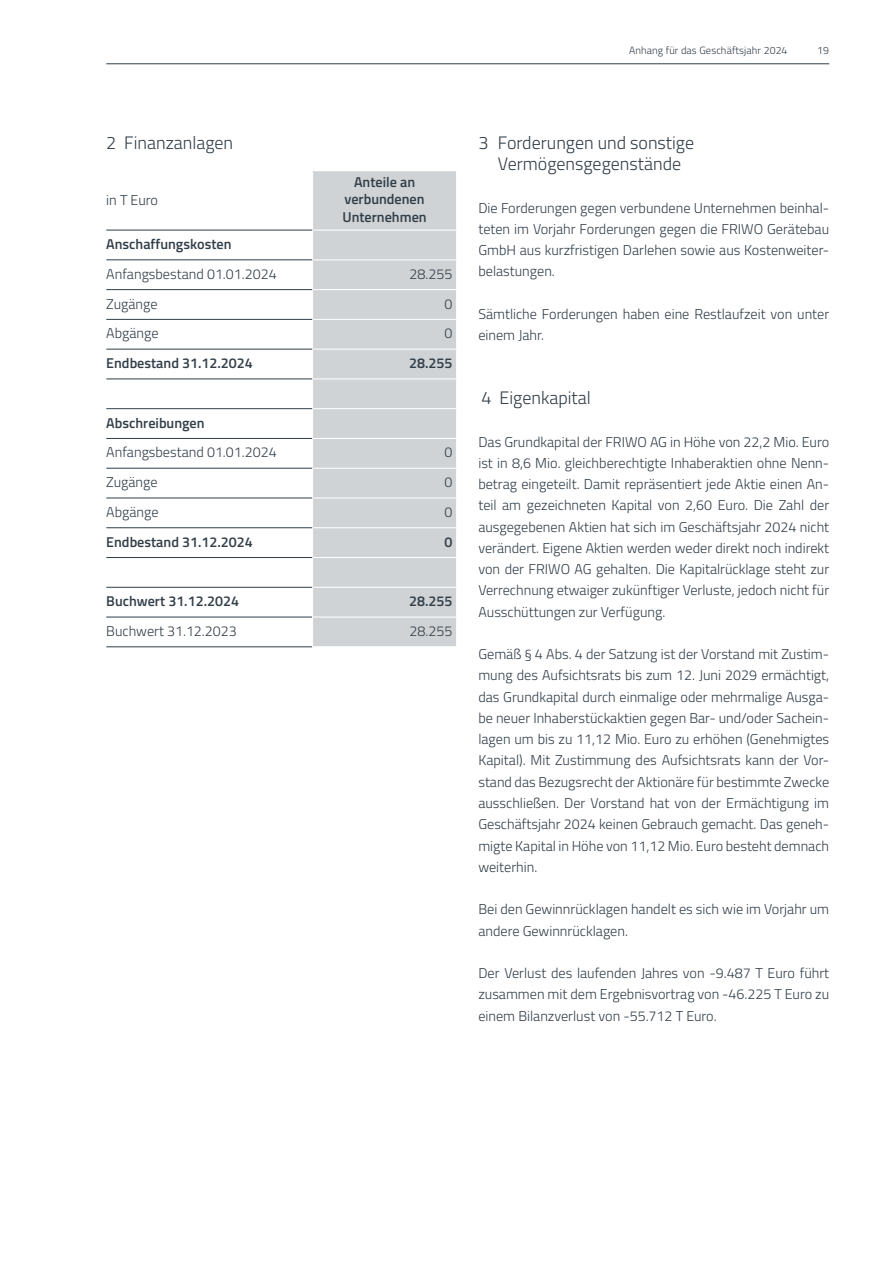
<style>
.page{position:relative;width:893px;height:1263px;background:#fff}
.page>*{position:absolute;margin:0;border:0;box-sizing:border-box;transform-origin:0 0}
.t1{font:300 18px/21.3px "Titillium Web";color:#323e48;text-align:center}
.t2{font:300 14.25px/21.3px "Titillium Web";color:#323e48;text-align:justify}
.t3{font:600 14.25px/17.1px "Titillium Web";color:#323e48;text-align:center}
.t4{font:300 10.5px "Titillium Web";letter-spacing:.01em;color:#323e48}
</style>
<div class="page">
<div style="left:313px;top:171px;width:143px;height:475px;background:#d0d3d5"></div>
<hr style="left:106px;top:617px;width:206px;height:1px;background:#323e48">
<hr style="left:106px;top:646px;width:206px;height:1px;background:#323e48">
<hr style="left:312px;top:230px;width:145px;height:1px;background:#fff">
<hr style="left:312px;top:259px;width:145px;height:1px;background:#fff">
<hr style="left:312px;top:289px;width:145px;height:1px;background:#fff">
<hr style="left:312px;top:319px;width:145px;height:1px;background:#fff">
<hr style="left:312px;top:349px;width:145px;height:1px;background:#fff">
<hr style="left:312px;top:378px;width:145px;height:1px;background:#fff">
<hr style="left:312px;top:408px;width:145px;height:1px;background:#fff">
<hr style="left:312px;top:438px;width:145px;height:1px;background:#fff">
<hr style="left:312px;top:468px;width:145px;height:1px;background:#fff">
<hr style="left:312px;top:498px;width:145px;height:1px;background:#fff">
<hr style="left:312px;top:527px;width:145px;height:1px;background:#fff">
<hr style="left:312px;top:557px;width:145px;height:1px;background:#fff">
<hr style="left:312px;top:587px;width:145px;height:1px;background:#fff">
<hr style="left:312px;top:617px;width:145px;height:1px;background:#fff">
<hr style="left:106px;top:230px;width:206px;height:1px;background:#323e48">
<hr style="left:106px;top:259px;width:206px;height:1px;background:#323e48">
<hr style="left:106px;top:289px;width:206px;height:1px;background:#323e48">
<hr style="left:106px;top:319px;width:206px;height:1px;background:#323e48">
<hr style="left:106px;top:349px;width:206px;height:1px;background:#323e48">
<hr style="left:106px;top:378px;width:206px;height:1px;background:#323e48">
<hr style="left:106px;top:408px;width:206px;height:1px;background:#323e48">
<hr style="left:106px;top:438px;width:206px;height:1px;background:#323e48">
<hr style="left:106px;top:468px;width:206px;height:1px;background:#323e48">
<hr style="left:106px;top:498px;width:206px;height:1px;background:#323e48">
<hr style="left:106px;top:527px;width:206px;height:1px;background:#323e48">
<hr style="left:106px;top:557px;width:206px;height:1px;background:#323e48">
<hr style="left:106px;top:587px;width:206px;height:1px;background:#323e48">
<hr style="left:106px;top:64px;width:723px;height:1px;background:#323e48">
<p class="t4" style="left:629px;top:43px;width:160px">Anhang für das Geschäftsjahr 2024</p>
<p class="t4" style="left:817px;top:43px;width:13px">19</p>
<p class="t1" style="left:106px;top:131px;width:128px">2 Finanzanlagen</p>
<p class="t2" style="left:106px;top:188px;width:53px">in T Euro</p>
<p class="t3" style="left:342px;top:173px;width:86px">Anteile an verbundenen<br>Unternehmen</p>
<p class="t3" style="left:106px;top:235px;width:127px">Anschaffungskosten</p>
<p class="t2" style="left:106px;top:262px;width:172px">Anfangsbestand 01.01.2024</p>
<p class="t2" style="left:409px;top:262px;width:44px">28.255</p>
<p class="t2" style="left:106px;top:292px;width:53px">Zugänge</p>
<p class="t2" style="left:444px;top:292px;width:9px">0</p>
<p class="t2" style="left:106px;top:322px;width:54px">Abgänge</p>
<p class="t2" style="left:444px;top:322px;width:9px">0</p>
<p class="t3" style="left:106px;top:354px;width:148px">Endbestand 31.12.2024</p>
<p class="t3" style="left:409px;top:354px;width:45px">28.255</p>
<p class="t3" style="left:106px;top:413px;width:100px">Abschreibungen</p>
<p class="t2" style="left:106px;top:441px;width:172px">Anfangsbestand 01.01.2024</p>
<p class="t2" style="left:444px;top:441px;width:9px">0</p>
<p class="t2" style="left:106px;top:471px;width:53px">Zugänge</p>
<p class="t2" style="left:444px;top:471px;width:9px">0</p>
<p class="t2" style="left:106px;top:501px;width:54px">Abgänge</p>
<p class="t2" style="left:444px;top:501px;width:9px">0</p>
<p class="t3" style="left:106px;top:532px;width:148px">Endbestand 31.12.2024</p>
<p class="t3" style="left:444px;top:532px;width:9px">0</p>
<p class="t3" style="left:106px;top:592px;width:134px">Buchwert 31.12.2024</p>
<p class="t3" style="left:409px;top:592px;width:45px">28.255</p>
<p class="t2" style="left:106px;top:620px;width:132px">Buchwert 31.12.2023</p>
<p class="t2" style="left:409px;top:620px;width:44px">28.255</p>
<p class="t1" style="left:478px;top:131px;width:217px">3 Forderungen und sonstige<br>Vermögensgegenstände</p>
<p class="t2" style="left:478px;top:196px;width:352px">Die Forderungen gegen verbundene Unternehmen beinhal&shy;teten im Vorjahr Forderungen gegen die FRIWO Gerätebau GmbH aus kurzfristigen Darlehen sowie aus Kostenweiter&shy;belastungen.</p>
<p class="t2" style="left:478px;top:303px;width:352px">Sämtliche Forderungen haben eine Restlaufzeit von unter einem Jahr.</p>
<p class="t1" style="left:481px;top:386px;width:111px">4 Eigenkapital</p>
<p class="t2" style="left:478px;top:430px;width:352px">Das Grundkapital der FRIWO AG in Höhe von 22,2 Mio. Euro ist in 8,6 Mio. gleichberechtigte Inhaberaktien ohne Nenn&shy;betrag eingeteilt. Damit repräsentiert jede Aktie einen An&shy;teil am gezeichneten Kapital von 2,60 Euro. Die Zahl der ausgegebenen Aktien hat sich im Geschäftsjahr 2024 nicht verändert. Eigene Aktien werden weder direkt noch indirekt von der FRIWO AG gehalten. Die Kapitalrücklage steht zur Verrechnung etwaiger zukünftiger Verluste, jedoch nicht für Ausschüttungen zur Verfügung.</p>
<p class="t2" style="left:478px;top:643px;width:352px">Gemäß § 4 Abs. 4 der Satzung ist der Vorstand mit Zustim&shy;mung des Aufsichtsrats bis zum 12. Juni 2029 ermächtigt, das Grundkapital durch einmalige oder mehrmalige Ausga&shy;be neuer Inhaberstückaktien gegen Bar- und/oder Sachein&shy;lagen um bis zu 11,12 Mio. Euro zu erhöhen (Genehmigtes Kapital). Mit Zustimmung des Aufsichtsrats kann der Vor&shy;stand das Bezugsrecht der Aktionäre für bestimmte Zwecke ausschließen. Der Vorstand hat von der Ermächtigung im Geschäftsjahr 2024 keinen Gebrauch gemacht. Das geneh&shy;migte Kapital in Höhe von 11,12 Mio. Euro besteht demnach weiterhin.</p>
<p class="t2" style="left:478px;top:898px;width:352px">Bei den Gewinnrücklagen handelt es sich wie im Vorjahr um andere Gewinnrücklagen.</p>
<p class="t2" style="left:478px;top:962px;width:352px">Der Verlust des laufenden Jahres von -9.487 T Euro führt zusammen mit dem Ergebnisvortrag von -46.225 T Euro zu einem Bilanzverlust von -55.712 T Euro.</p>
</div>
